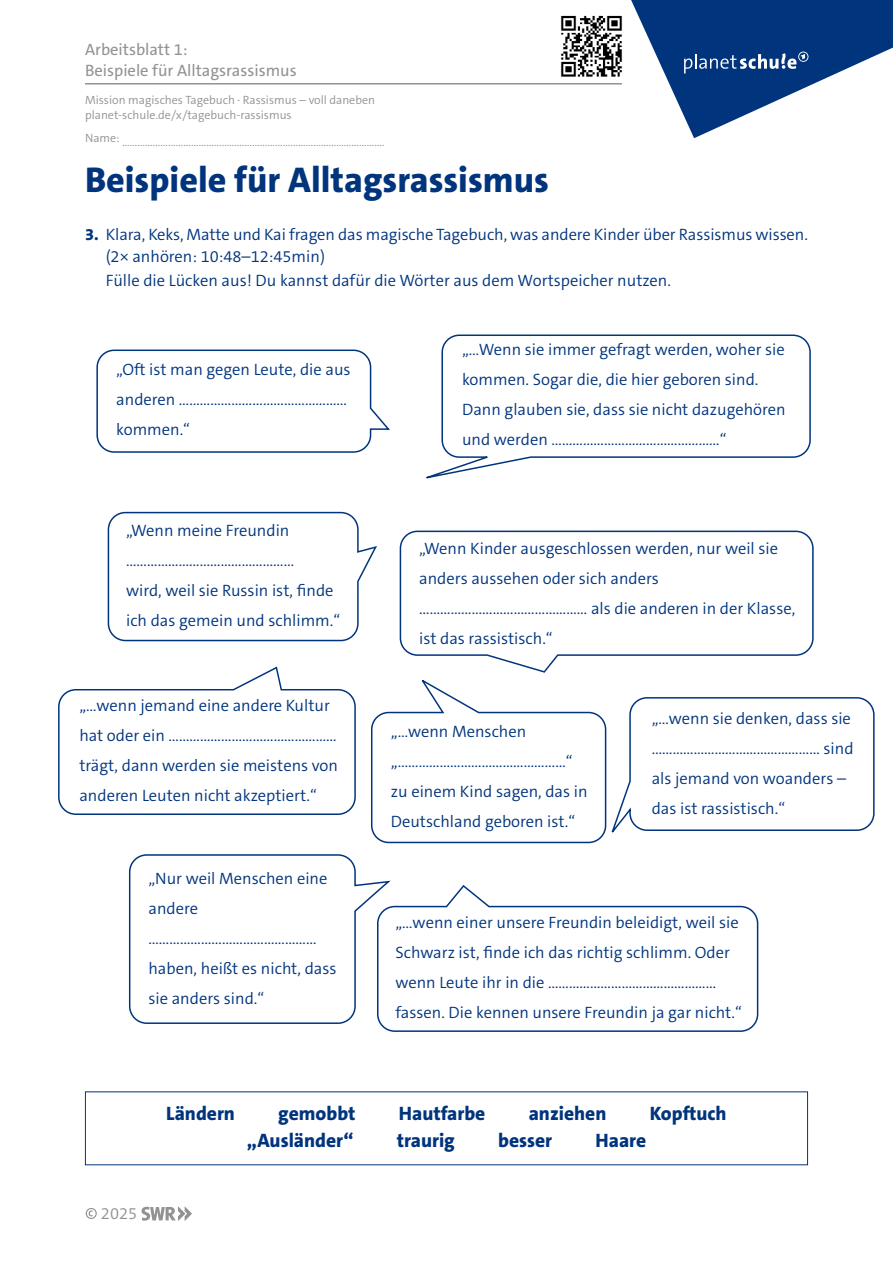
<style>
.page{position:relative;width:893px;height:1263px;background:#fff}
.page>*{position:absolute;margin:0;border:0;box-sizing:border-box;transform-origin:0 0}
.t1{font:800 36px "The Sans C5";color:#00347d}
.t2{font:800 19.5px "The Sans C5";color:#00347d}
.t3{font:300 16.5px/30px "The Sans C5";color:#00347d}
.t4{font:16.5px/21px "The Sans C5";color:#929292}
.t5{font:300 16.5px "The Sans C5";color:#929292}
.t6{font:300 12px/15px "The Sans C5";color:#929292}
.s1{font-weight:800}
</style>
<div class="page">
<svg style="left:631px;top:0;width:262px;height:138px"></svg>
<hr style="left:85px;top:83px;width:537px;height:2px;background:#929292">
<svg style="left:86px;top:1208px;width:11px;height:11px"></svg>
<svg style="left:141px;top:1206px;width:51px;height:15px"></svg>
<img style="left:561px;top:15px;width:61px;height:62px">
<svg style="left:128px;top:854px;width:262px;height:170px"></svg>
<svg style="left:376px;top:884px;width:383px;height:148px"></svg>
<svg style="left:96px;top:349px;width:294px;height:104px"></svg>
<svg style="left:107px;top:511px;width:270px;height:131px"></svg>
<svg style="left:58px;top:666px;width:298px;height:149px"></svg>
<svg style="left:426px;top:334px;width:385px;height:145px"></svg>
<svg style="left:399px;top:530px;width:415px;height:143px"></svg>
<svg style="left:371px;top:680px;width:504px;height:164px"></svg>
<p class="t4" style="left:85px;top:39px;width:213px">Arbeitsblatt 1:<br>Beispiele für Alltagsrassismus</p>
<p class="t6" style="left:85px;top:93px;width:291px">Mission magisches Tagebuch ⋅ Rassismus – voll daneben planet-schule.de/x/tagebuch-rassismus</p>
<p class="t6" style="left:85px;top:135px;width:301px">Name: .......................................................................................................</p>
<h1 class="t1" style="left:85px;top:157px;width:465px">Beispiele für Alltagsrassismus</h1>
<p class="t3" style="left:106px;top:225px;width:704px;line-height:21px;text-indent:-21px"><span class="s1">3.</span> Klara, Keks, Matte und Kai fragen das magische Tagebuch, was andere Kinder über Rassismus wissen. (2× anhören: 10:48–12:45min)</p>
<p class="t3" style="left:106px;top:265px;width:567px">Fülle die Lücken aus! Du kannst dafür die Wörter aus dem Wortspeicher nutzen.</p>
<p class="t3" style="left:116px;top:355px;width:236px">„Oft ist man gegen Leute, die aus anderen …………………………………………<br>kommen.“</p>
<p class="t3" style="left:126px;top:515px;width:216px">„Wenn meine Freundin<br>…………………………………………<br>wird, weil sie Russin ist, finde ich das gemein und schlimm.“</p>
<p class="t3" style="left:79px;top:690px;width:260px">„…wenn jemand eine andere Kultur hat oder ein …………………………………………<br>trägt, dann werden sie meistens von anderen Leuten nicht akzeptiert.“</p>
<p class="t3" style="left:148px;top:863px;width:190px">„Nur weil Menschen eine andere<br>…………………………………………<br>haben, heißt es nicht, dass sie anders sind.“</p>
<p class="t3" style="left:462px;top:335px;width:325px">„…Wenn sie immer gefragt werden, woher sie kommen. Sogar die, die hier geboren sind.<br>Dann glauben sie, dass sie nicht dazugehören und werden …………………………………………</p>
<p class="t3" style="left:720px;top:425px;width:8px">“</p>
<p class="t3" style="left:419px;top:533px;width:360px">„Wenn Kinder ausgeschlossen werden, nur weil sie anders aussehen oder sich anders<br>…………………………………………</p>
<p class="t3" style="left:591px;top:593px;width:206px">als die anderen in der Klasse,</p>
<p class="t3" style="left:419px;top:623px;width:135px">ist das rassistisch.“</p>
<p class="t3" style="left:391px;top:717px;width:137px">„…wenn Menschen „…………………………………………</p>
<p class="t3" style="left:391px;top:747px;width:198px;text-indent:175px">“ zu einem Kind sagen, das in<br>Deutschland geboren ist.“</p>
<p class="t3" style="left:652px;top:703px;width:201px">„…wenn sie denken, dass sie …………………………………………</p>
<p class="t3" style="left:652px;top:733px;width:203px;text-indent:172px">sind als jemand von woanders – das ist rassistisch.“</p>
<p class="t3" style="left:395px;top:907px;width:348px">„…wenn einer unsere Freundin beleidigt, weil sie Schwarz ist, finde ich das richtig schlimm. Oder wenn Leute ihr in die …………………………………………<br>fassen. Die kennen unsere Freundin ja gar nicht.“</p>
<p class="t5" style="left:101px;top:1203px;width:38px">2025</p>
<p class="t2" style="left:166px;top:1100px;width:70px">Ländern</p>
<p class="t2" style="left:278px;top:1100px;width:79px">gemobbt</p>
<p class="t2" style="left:399px;top:1100px;width:88px">Hautfarbe</p>
<p class="t2" style="left:529px;top:1100px;width:79px">anziehen</p>
<p class="t2" style="left:650px;top:1100px;width:78px">Kopftuch</p>
<p class="t2" style="left:247px;top:1127px;width:108px">„Ausländer“</p>
<p class="t2" style="left:397px;top:1127px;width:60px">traurig</p>
<p class="t2" style="left:498px;top:1127px;width:56px">besser</p>
<p class="t2" style="left:595px;top:1127px;width:52px">Haare</p>
</div>
